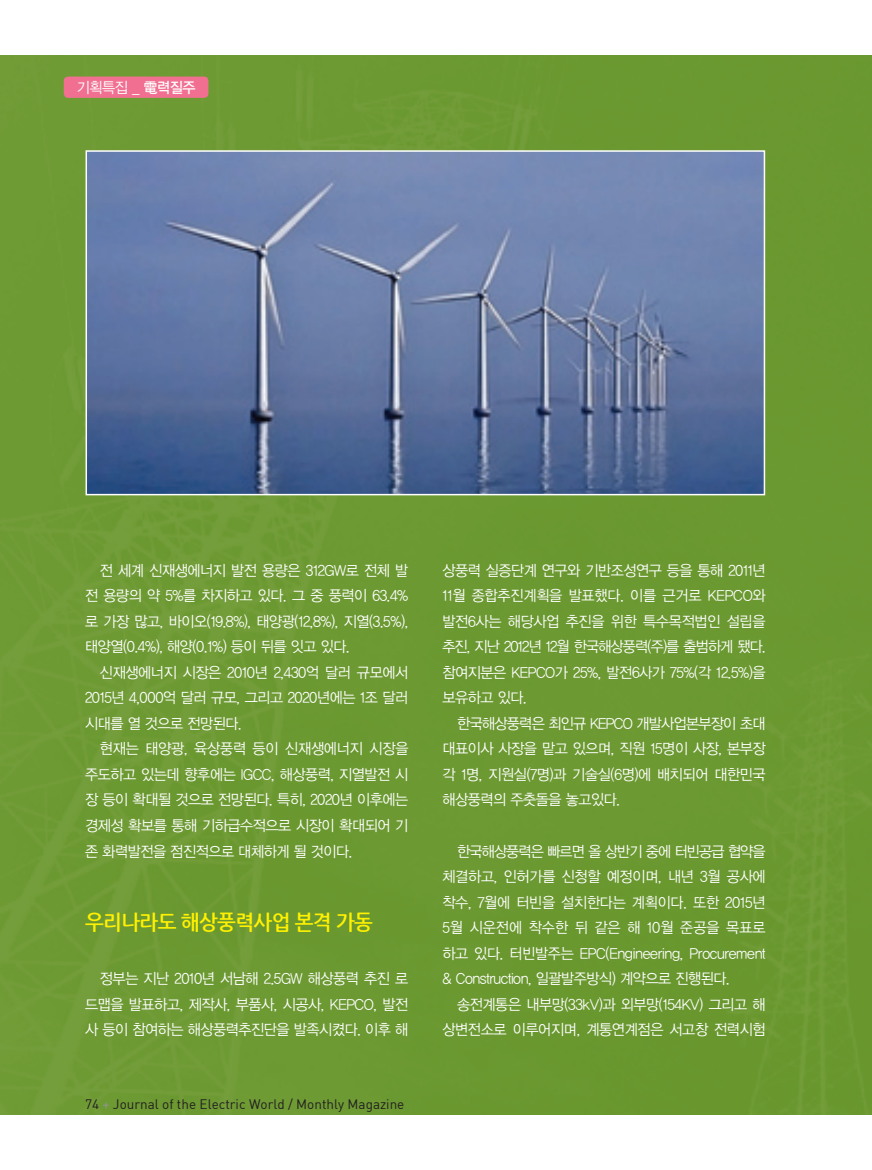
<style>
.page{position:relative;width:872px;height:1170px;background:#fff}
.page>*{position:absolute;margin:0;border:0;box-sizing:border-box;transform-origin:0 0}
.t1{font:700 21px "Nanum Gothic";letter-spacing:-.03em;color:#fff101;scale:.95 1}
.t2{font:15px/25.5px "YDVYGO Std 12";letter-spacing:-.03em;color:#fff;text-align:justify;scale:.95 1}
.t3{font:13.5px "Dinreg";color:#231f20}
.s1{font-family:"YDVYGO Std 13"}
.s2{color:#939598}
</style>
<div class="page">
<div style="left:0;top:55px;width:872px;height:1059px;background:#66952c"></div>
<img style="left:88px;top:153px;width:674px;height:339px">
<div style="left:85px;top:150px;width:680px;height:345px;border:2px solid #fff"></div>
<div style="left:64px;top:77px;width:144px;height:21px;background:#f17091;border-radius:4px"></div>
<p class="t2" style="left:77px;top:75px;width:126px">기획특집 _ <span class="s1">電력질주</span></p>
<p class="t2" style="left:85px;top:558px;width:342px;text-indent:15px">전 세계 신재생에너지 발전 용량은 312GW로 전체 발 전 용량의 약 5%를 차지하고 있다. 그 중 풍력이 63.4% 로 가장 많고, 바이오(19.8%), 태양광(12,8%), 지열(3.5%), 태양열(0.4%), 해양(0.1%) 등이 뒤를 잇고 있다.</p>
<p class="t2" style="left:85px;top:660px;width:342px;text-indent:15px">신재생에너지 시장은 2010년 2,430억 달러 규모에서 2015년 4,000억 달러 규모, 그리고 2020년에는 1조 달러 시대를 열 것으로 전망된다.</p>
<p class="t2" style="left:85px;top:736px;width:342px;text-indent:15px">현재는 태양광, 육상풍력 등이 신재생에너지 시장을 주도하고 있는데 향후에는 IGCC, 해상풍력, 지열발전 시 장 등이 확대될 것으로 전망된다. 특히, 2020년 이후에는 경제성 확보를 통해 기하급수적으로 시장이 확대되어 기 존 화력발전을 점진적으로 대체하게 될 것이다.</p>
<h1 class="t1" style="left:85px;top:912px;width:305px">우리나라도 해상풍력사업 본격 가동</h1>
<p class="t2" style="left:85px;top:966px;width:342px;text-indent:15px">정부는 지난 2010년 서남해 2.5GW 해상풍력 추진 로 드맵을 발표하고, 제작사, 부품사, 시공사, KEPCO, 발전 사 등이 참여하는 해상풍력추진단을 발족시켰다. 이후 해</p>
<p class="t3" style="left:85px;top:1095px;width:321px">74 <span class="s2">+</span> Journal of the Electric World / Monthly Magazine</p>
<p class="t2" style="left:442px;top:558px;width:342px">상풍력 실증단계 연구와 기반조성연구 등을 통해 2011년 11월 종합추진계획을 발표했다. 이를 근거로 KEPCO와 발전6사는 해당사업 추진을 위한 특수목적법인 설립을 추진, 지난 2012년 12월 한국해상풍력(주)를 출범하게 됐다. 참여지분은 KEPCO가 25%, 발전6사가 75%(각 12.5%)을 보유하고 있다.</p>
<p class="t2" style="left:442px;top:711px;width:342px;text-indent:15px">한국해상풍력은 최인규 KEPCO 개발사업본부장이 초대 대표이사 사장을 맡고 있으며, 직원 15명이 사장, 본부장 각 1명, 지원실(7명)과 기술실(6명)에 배치되어 대한민국 해상풍력의 주춧돌을 놓고있다.</p>
<p class="t2" style="left:442px;top:838px;width:342px;text-indent:15px">한국해상풍력은 빠르면 올 상반기 중에 터빈공급 협약을 체결하고, 인허가를 신청할 예정이며, 내년 3월 공사에 착수, 7월에 터빈을 설치한다는 계획이다. 또한 2015년 5월 시운전에 착수한 뒤 같은 해 10월 준공을 목표로 하고 있다. 터빈발주는 EPC(Engineering, Procurement &amp; Construction, 일괄발주방식) 계약으로 진행된다.</p>
<p class="t2" style="left:442px;top:991px;width:342px;text-align:right">송전계통은 내부망(33kV)과 외부망(154KV) 그리고 해 상변전소로 이루어지며, 계통연계점은 서고창 전력시험</p>
</div>
